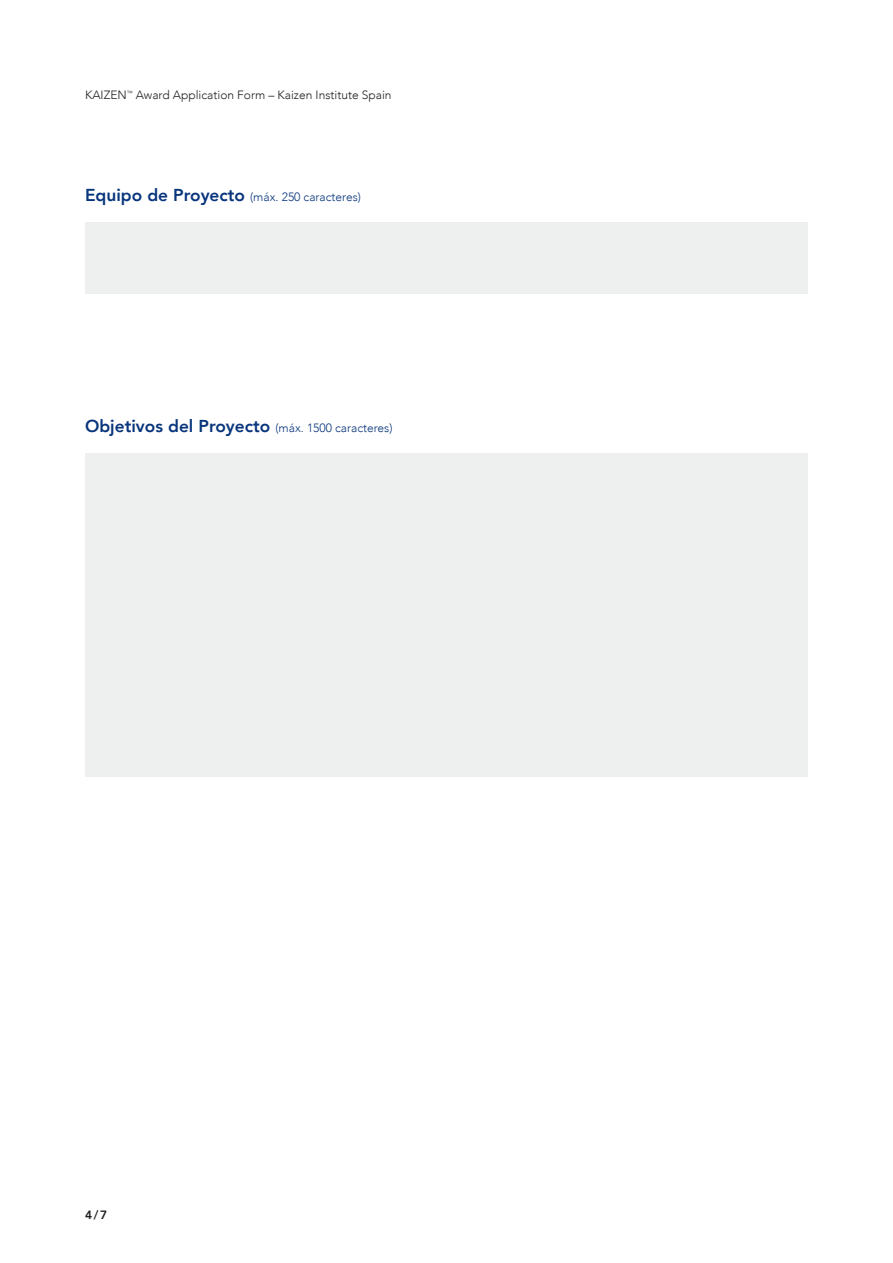
<style>
.page{position:relative;width:893px;height:1263px;background:#fff}
.page>*{position:absolute;margin:0;border:0;box-sizing:border-box;transform-origin:0 0}
.t1{font:800 17.25px "Avenir";color:#08357c}
.t2{font:300 12px "Avenir";color:#231f20}
.t3{font:300 12px "Avenir";color:#08357c}
.t4{font:800 12px "Avenir";color:#231f20}
.s1{font-weight:800;font-size:17.25px}
.s2{font-weight:300;font-size:12px}
</style>
<div class="page">
<div style="left:85px;top:222px;width:723px;height:72px;background:#eef0f0"></div>
<div style="left:85px;top:453px;width:723px;height:324px;background:#eef0f0"></div>
<p class="t2" style="left:85px;top:88px;width:308px">KAIZEN<sup>™</sup> Award Application Form – Kaizen Institute Spain</p>
<p class="t3" style="left:85px;top:190px;width:277px"><span class="s1">Equipo de Proyecto</span> (máx. 250 caracteres)</p>
<h1 class="t1" style="left:85px;top:413px;width:309px">Objetivos del Proyecto <span class="s2">(máx. 1500 caracteres)</span></h1>
<p class="t4" style="left:85px;top:1206px;width:23px">4 / 7</p>
</div>
